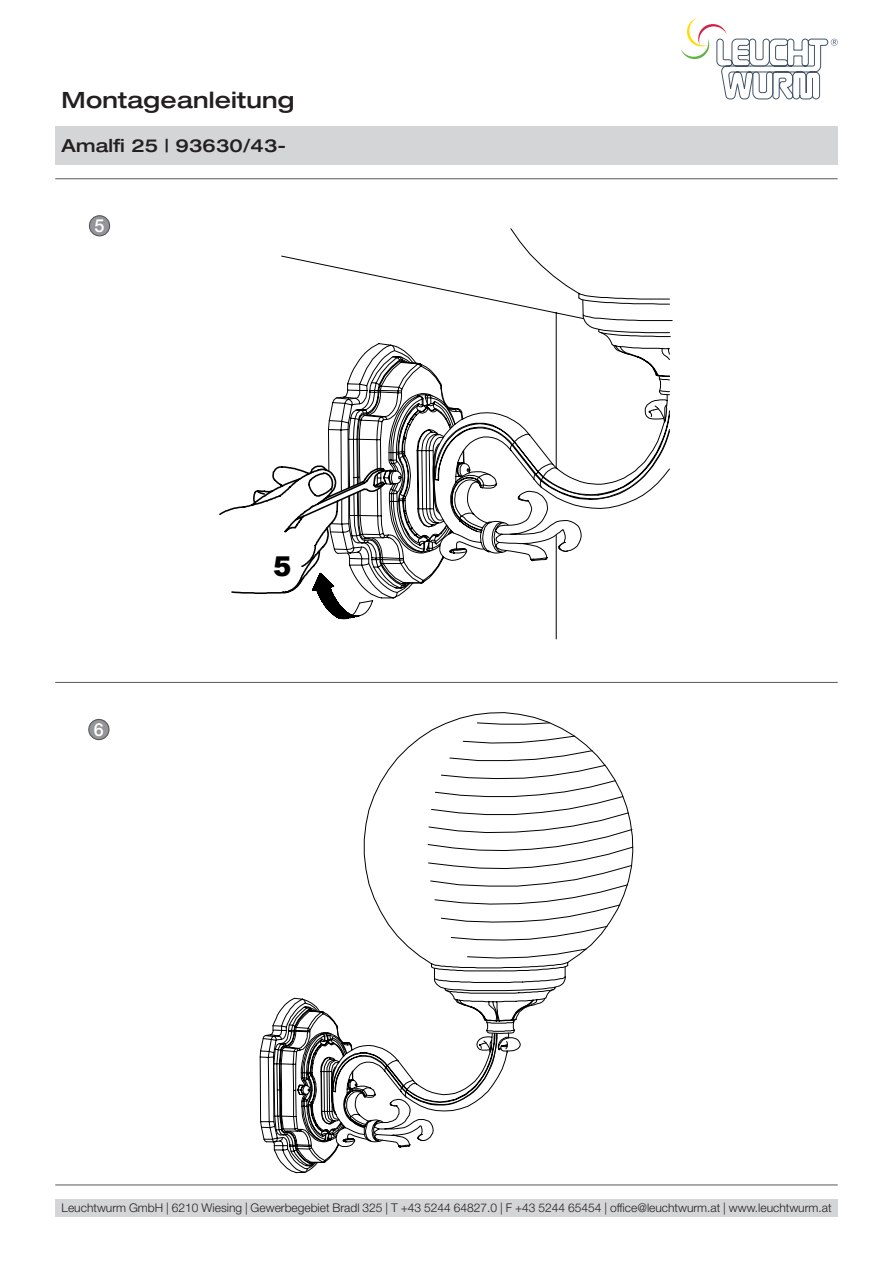
<style>
.page{position:relative;width:893px;height:1263px;background:#fff}
.page>*{position:absolute;margin:0;border:0;box-sizing:border-box;transform-origin:0 0}
.t1{font:900 27.3px "Arial";color:#000001}
.t2{font:500 expanded 22.5px "Helvetica Neue LT Pro";letter-spacing:.01em;color:#231f20}
.t3{font:500 expanded 18px "Helvetica Neue LT Pro";letter-spacing:.01em;color:#231f20}
.t4{font:500 18px "Helvetica Neue LT Pro";color:#fff}
.t5{font:300 12px "Helvetica Neue LT Pro";color:#231f20}
</style>
<div class="page">
<div style="left:55px;top:126px;width:783px;height:39px;background:#d4d5d7"></div>
<div style="left:55px;top:1199px;width:783px;height:17px;background:#d4d5d7"></div>
<svg style="left:681px;top:18px;width:157px;height:81px"></svg>
<hr style="left:55px;top:682px;width:783px;height:1px;background:#57585a">
<hr style="left:55px;top:1184px;width:783px;height:1px;background:#57585a">
<hr style="left:55px;top:178px;width:783px;height:1px;background:#57585a">
<div style="left:89px;top:216px;width:21px;height:20px;background:#939598;border-radius:50%"></div>
<div style="left:89px;top:215px;width:21px;height:21px;border:1px solid #57585a;border-radius:50%"></div>
<div style="left:89px;top:719px;width:20px;height:21px;background:#939598;border-radius:50%"></div>
<div style="left:88px;top:719px;width:22px;height:21px;border:1px solid #57585a;border-radius:50%"></div>
<svg style="left:218px;top:465px;width:232px;height:218px"></svg>
<svg style="left:328px;top:293px;width:342px;height:300px"></svg>
<svg style="left:329px;top:314px;width:344px;height:285px"></svg>
<svg style="left:259px;top:1033px;width:13px;height:110px"></svg>
<svg style="left:272px;top:722px;width:362px;height:452px"></svg>
<h2 class="t2" style="left:62px;top:86px;width:234px">Montageanleitung</h2>
<h3 class="t3" style="left:62px;top:134px;width:226px">Amalfi 25 | 93630/43-</h3>
<h3 class="t4" style="left:95px;top:215px;width:12px">5</h3>
<h3 class="t4" style="left:94px;top:719px;width:12px">6</h3>
<h1 class="t1" style="left:273px;top:546px;width:20px">5</h1>
<p class="t5" style="left:62px;top:1200px;width:771px">Leuchtwurm GmbH | 6210 Wiesing | Gewerbegebiet Bradl 325 | T +43 5244 64827.0 | F +43 5244 65454 | office@leuchtwurm.at | www.leuchtwurm.at</p>
</div>
